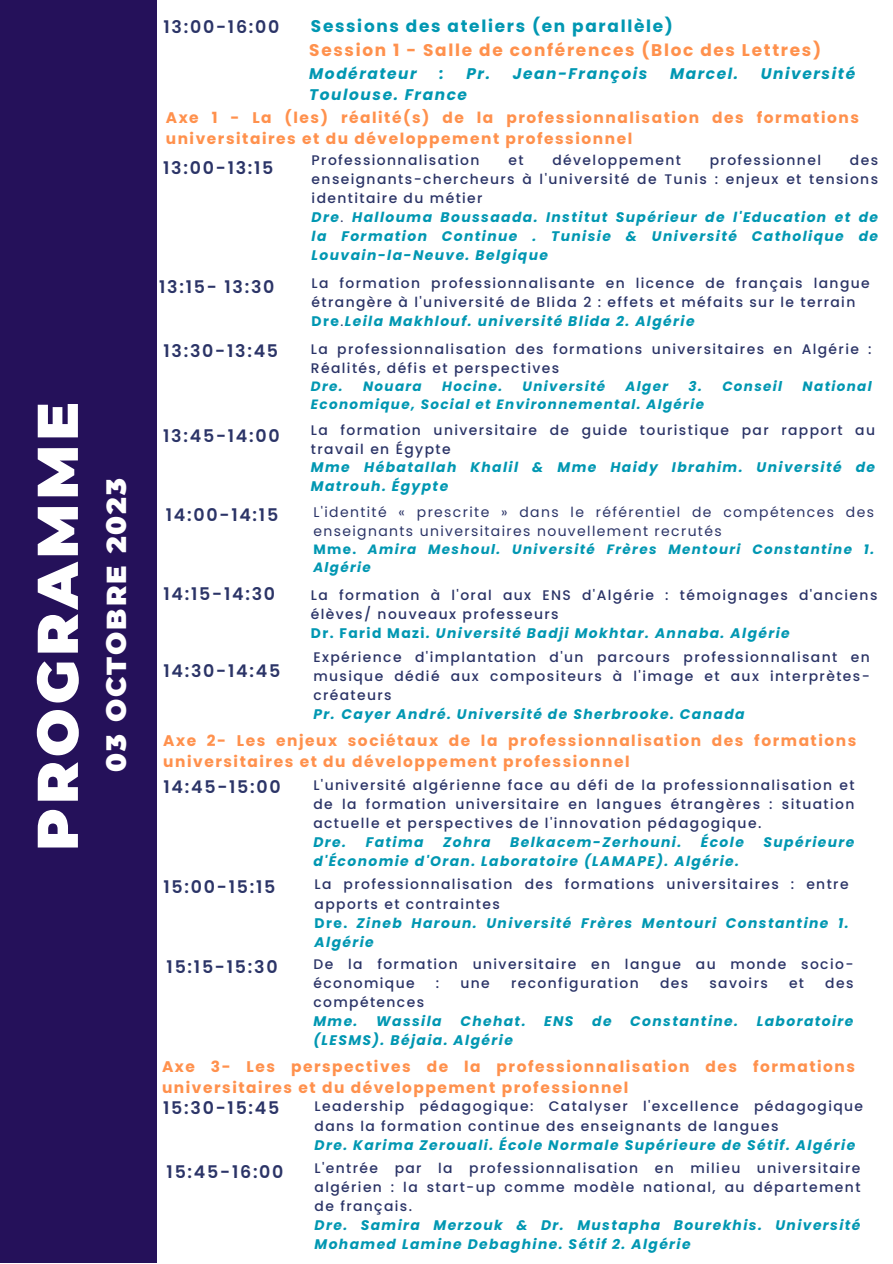
<style>
.page{position:relative;width:893px;height:1264px;background:#fff}
.page>*{position:absolute;margin:0;border:0;box-sizing:border-box;transform-origin:0 0}
.t1{font:900 57.3px "Montserrat";letter-spacing:.075em;color:#fff}
.t2{font:900 27.45px "Montserrat";letter-spacing:.075em;color:#fff}
.t3{font:600 17.4px "Poppins";letter-spacing:.1em;color:#2b3467}
.t4{font:700 16.95px "Poppins";letter-spacing:.1em;color:#ff914d}
.t5{font:700 16.95px "Poppins";letter-spacing:.1em;color:#0097b2}
.t6{font:700 15.45px/21.3px "Poppins";letter-spacing:.1em;color:#ff914d}
.t7{font:italic 700 15.45px "Poppins";letter-spacing:.1em;color:#0097b2}
.t8{font:500 13.95px/19px "Poppins";letter-spacing:.1em;color:#2b3467}
.t9{font:italic 700 13.95px/19px "Poppins";letter-spacing:.1em;color:#0097b2}
.t10{font:13.95px/19px "Poppins";letter-spacing:.1em;color:#2b3467}
.t11{font:italic 700 13.5px/18px "Poppins";letter-spacing:.1em;color:#0097b2}
.s1{font-weight:400;font-style:normal;color:#2b3467}
.s2{font-style:normal}
</style>
<div class="page">
<div style="left:0;top:0;width:156px;height:1262px;background:#25115a"></div>
<p class="t1" style="left:22px;top:850px;width:450px;rotate:-90deg">PROGRAMME</p>
<p class="t2" style="left:100px;top:772px;width:296px;rotate:-90deg">03 OCTOBRE 2023</p>
<p class="t3" style="left:163px;top:14px;width:117px">13:00-16:00</p>
<p class="t5" style="left:311px;top:14px;width:363px">Sessions des ateliers (en parallèle)</p>
<p class="t4" style="left:309px;top:38px;width:513px">Session 1 - Salle de conférences (Bloc des Lettres)</p>
<p class="t7" style="left:309px;top:62px;width:109px">Modérateur</p>
<p class="t7" style="left:439px;top:62px;width:6px">:</p>
<p class="t7" style="left:466px;top:62px;width:182px">Pr. Jean-François</p>
<p class="t7" style="left:670px;top:62px;width:70px">Marcel.</p>
<p class="t7" style="left:760px;top:62px;width:96px">Université</p>
<p class="t7" style="left:309px;top:84px;width:159px">Toulouse. France</p>
<p class="t6" style="left:166px;top:107px;width:694px">Axe 1 - La (les) réalité(s) de la professionnalisation des formations universitaires et du développement professionnel</p>
<p class="t3" style="left:163px;top:156px;width:112px">13:00-13:15</p>
<p class="t8" style="left:311px;top:150px;width:169px">Professionnalisation</p>
<p class="t8" style="left:508px;top:150px;width:17px">et</p>
<p class="t8" style="left:552px;top:150px;width:130px">développement</p>
<p class="t8" style="left:709px;top:150px;width:113px">professionnel</p>
<p class="t8" style="left:311px;top:150px;width:568px;text-align:justify;text-indent:538px">des enseignants-chercheurs à l'université de Tunis : enjeux et tensions identitaire du métier</p>
<p class="t9" style="left:311px;top:208px;width:568px;text-align:justify">Dre<span class="s1">.</span> Hallouma Boussaada. Institut Supérieur de l'Education et de la Formation Continue . Tunisie &amp; Université Catholique de Louvain-la-Neuve. Belgique</p>
<p class="t3" style="left:159px;top:275px;width:117px">13:15- 13:30</p>
<p class="t8" style="left:311px;top:273px;width:559px">La formation professionnalisante en licence de français langue étrangère à l'université de Blida 2 : effets et méfaits sur le terrain</p>
<p class="t9" style="left:311px;top:312px;width:384px"><span class="s2">Dre</span><span class="s1">.</span>Leila Makhlouf. université Blida 2. Algérie</p>
<p class="t3" style="left:163px;top:338px;width:116px">13:30-13:45</p>
<p class="t8" style="left:311px;top:339px;width:562px">La professionnalisation des formations universitaires en Algérie :<br>Réalités, défis et perspectives</p>
<p class="t11" style="left:311px;top:377px;width:33px">Dre.</p>
<p class="t11" style="left:363px;top:377px;width:60px">Nouara</p>
<p class="t11" style="left:442px;top:377px;width:61px">Hocine.</p>
<p class="t11" style="left:522px;top:377px;width:84px">Université</p>
<p class="t11" style="left:625px;top:377px;width:44px">Alger</p>
<p class="t11" style="left:688px;top:377px;width:95px">3. Conseil</p>
<p class="t11" style="left:802px;top:377px;width:71px">National</p>
<p class="t11" style="left:311px;top:395px;width:394px">Economique, Social et Environnemental. Algérie</p>
<p class="t3" style="left:163px;top:423px;width:118px">13:45-14:00</p>
<p class="t8" style="left:311px;top:421px;width:565px;line-height:18.6px">La formation universitaire de guide touristique par rapport au travail en Égypte</p>
<p class="t9" style="left:311px;top:458px;width:565px;line-height:18.6px">Mme Hébatallah Khalil &amp; Mme Haidy Ibrahim. Université de<br>Matrouh. Égypte</p>
<p class="t3" style="left:166px;top:503px;width:114px">14:00-14:15</p>
<p class="t10" style="left:313px;top:503px;width:562px">L'identité « prescrite » dans le référentiel de compétences des enseignants universitaires nouvellement recrutés</p>
<p class="t11" style="left:313px;top:540px;width:562px"><span class="s2">Mme.</span> Amira Meshoul. Université Frères Mentouri Constantine 1.<br>Algérie</p>
<p class="t3" style="left:163px;top:581px;width:113px">14:15-14:30</p>
<p class="t8" style="left:311px;top:585px;width:568px">La formation à l'oral aux ENS d'Algérie : témoignages d'anciens élèves/ nouveaux professeurs</p>
<p class="t9" style="left:311px;top:624px;width:480px"><span class="s2">Dr. Farid Mazi</span>. Université Badji Mokhtar. Annaba. Algérie</p>
<p class="t3" style="left:163px;top:658px;width:118px">14:30-14:45</p>
<p class="t8" style="left:313px;top:647px;width:558px;text-align:justify">Expérience d'implantation d'un parcours professionnalisant en musique dédié aux compositeurs à l'image et aux interprètes&shy;créateurs</p>
<p class="t9" style="left:313px;top:705px;width:433px">Pr. Cayer André. Université de Sherbrooke. Canada</p>
<p class="t6" style="left:163px;top:729px;width:694px">Axe 2- Les enjeux sociétaux de la professionnalisation des formations universitaires et du développement professionnel</p>
<p class="t3" style="left:163px;top:774px;width:119px">14:45-15:00</p>
<p class="t8" style="left:313px;top:775px;width:542px;text-align:justify">L'université algérienne face au défi de la professionnalisation et de la formation universitaire en langues étrangères : situation actuelle et perspectives de l'innovation pédagogique.</p>
<p class="t9" style="left:313px;top:832px;width:34px">Dre.</p>
<p class="t9" style="left:366px;top:832px;width:59px">Fatima</p>
<p class="t9" style="left:443px;top:832px;width:49px">Zohra</p>
<p class="t9" style="left:510px;top:832px;width:172px">Belkacem-Zerhouni.</p>
<p class="t9" style="left:700px;top:832px;width:44px">École</p>
<p class="t9" style="left:763px;top:832px;width:92px">Supérieure</p>
<p class="t9" style="left:313px;top:852px;width:427px">d'Économie d'Oran. Laboratoire (LAMAPE). Algérie.</p>
<p class="t3" style="left:163px;top:874px;width:113px">15:00-15:15</p>
<p class="t8" style="left:314px;top:875px;width:535px">La professionnalisation des formations universitaires : entre apports et contraintes</p>
<p class="t9" style="left:314px;top:913px;width:535px"><span class="s2">Dre.</span> Zineb Haroun. Université Frères Mentouri Constantine 1.<br>Algérie</p>
<p class="t3" style="left:167px;top:954px;width:112px">15:15-15:30</p>
<p class="t8" style="left:313px;top:954px;width:541px">De la formation universitaire en langue au monde socio&shy;économique</p>
<p class="t8" style="left:436px;top:973px;width:5px">:</p>
<p class="t8" style="left:460px;top:973px;width:31px">une</p>
<p class="t8" style="left:511px;top:973px;width:129px">reconfiguration</p>
<p class="t8" style="left:660px;top:973px;width:30px">des</p>
<p class="t8" style="left:709px;top:973px;width:60px">savoirs</p>
<p class="t8" style="left:789px;top:973px;width:17px">et</p>
<p class="t8" style="left:825px;top:973px;width:30px">des</p>
<p class="t8" style="left:313px;top:992px;width:112px">compétences</p>
<p class="t9" style="left:313px;top:1011px;width:46px">Mme.</p>
<p class="t9" style="left:376px;top:1011px;width:67px">Wassila</p>
<p class="t9" style="left:460px;top:1011px;width:67px">Chehat.</p>
<p class="t9" style="left:544px;top:1011px;width:31px">ENS</p>
<p class="t9" style="left:592px;top:1011px;width:21px">de</p>
<p class="t9" style="left:630px;top:1011px;width:109px">Constantine.</p>
<p class="t9" style="left:756px;top:1011px;width:98px">Laboratoire</p>
<p class="t9" style="left:313px;top:1030px;width:201px">(LESMS). Béjaia. Algérie</p>
<p class="t6" style="left:162px;top:1055px;width:694px">Axe 3- Les perspectives de la professionnalisation des formations universitaires et du développement professionnel</p>
<p class="t3" style="left:163px;top:1096px;width:118px">15:30-15:45</p>
<p class="t3" style="left:167px;top:1159px;width:118px">15:45-16:00</p>
<p class="t8" style="left:314px;top:1096px;width:550px">Leadership pédagogique: Catalyser l'excellence pédagogique dans la formation continue des enseignants de langues</p>
<p class="t9" style="left:314px;top:1135px;width:542px">Dre. Karima Zerouali. École Normale Supérieure de Sétif. Algérie</p>
<p class="t8" style="left:314px;top:1158px;width:547px;text-align:justify">L'entrée par la professionnalisation en milieu universitaire algérien : la start-up comme modèle national, au département de français.</p>
<p class="t9" style="left:314px;top:1215px;width:547px">Dre. Samira Merzouk &amp; Dr. Mustapha Bourekhis. Université<br>Mohamed Lamine Debaghine. Sétif 2. Algérie</p>
</div>
